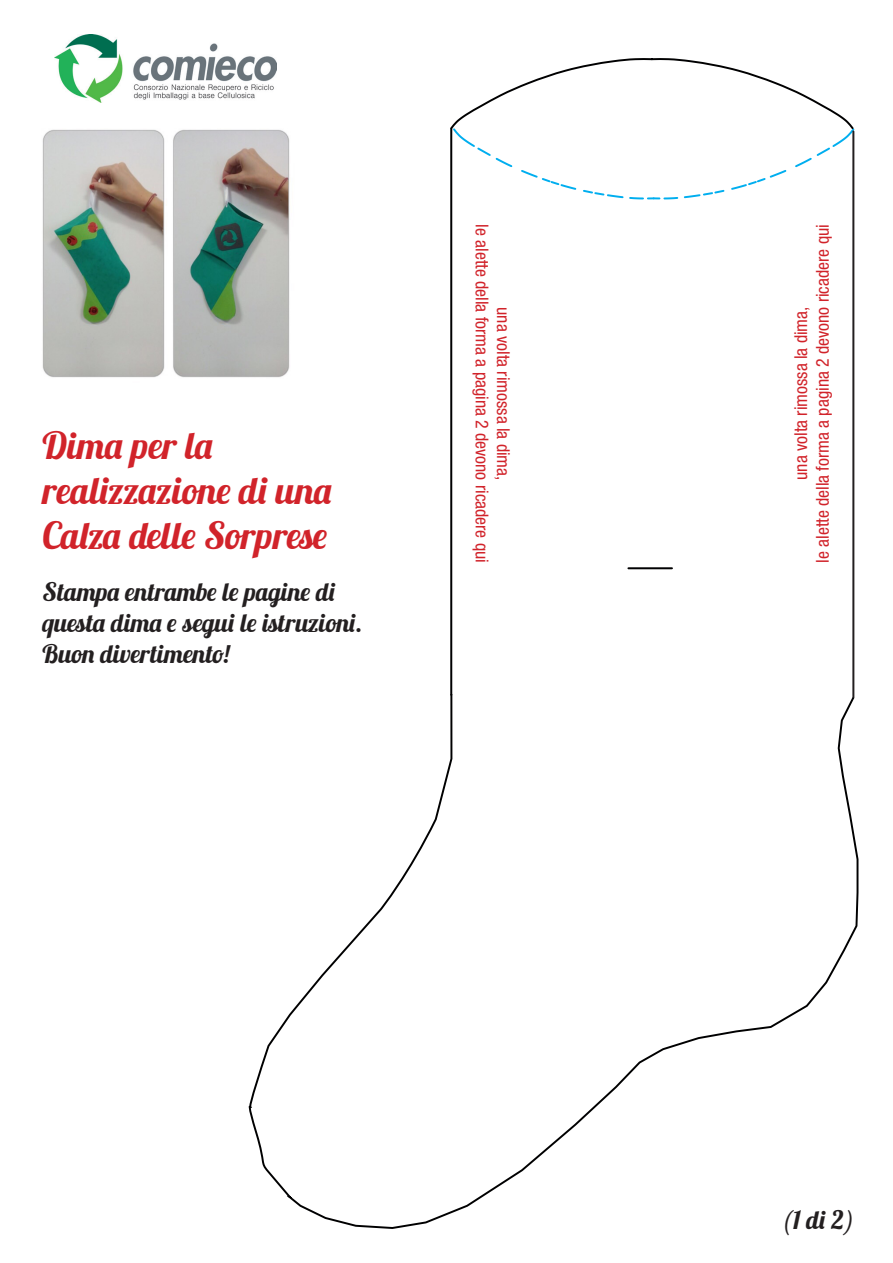
<style>
.page{position:relative;width:893px;height:1263px;background:#fff}
.page>*{position:absolute;margin:0;border:0;box-sizing:border-box;transform-origin:0 0}
.t1{font:37.5px/45px "Lobster 1.3";color:#d1232a}
.t2{font:25.5px/30.6px "Lobster 1.3";color:#231f20}
.t3{font:condensed 17.85px/21.3px "Helvetica Neue LT Std";color:#d1232a;text-align:center}
</style>
<div class="page">
<img style="left:55px;top:34px;width:222px;height:68px">
<hr style="left:628px;top:567px;width:44px;height:2px;background:#000001">
<hr style="left:450px;top:129px;width:2px;height:566px;background:#000001">
<hr style="left:852px;top:131px;width:2px;height:567px;background:#231f20">
<svg style="left:248px;top:692px;width:611px;height:537px"></svg>
<svg style="left:450px;top:58px;width:405px;height:142px"></svg>
<img style="left:42px;top:129px;width:248px;height:249px">
<h1 class="t1" style="left:43px;top:423px;width:291px">Dima per la realizzazione di una<br>Calza delle Sorprese</h1>
<h2 class="t2" style="left:43px;top:576px;width:321px">Stampa entrambe le pagine di questa dima e segui le istruzioni.<br>Buon divertimento!</h2>
<p class="t3" style="left:514px;top:224px;width:340px;rotate:90deg">una volta rimossa la dima,<br>le alette della forma a pagina 2 devono ricadere qui</p>
<p class="t3" style="left:790px;top:563px;width:340px;rotate:-90deg">una volta rimossa la dima,<br>le alette della forma a pagina 2 devono ricadere qui</p>
<h2 class="t2" style="left:782px;top:1204px;width:74px">(1 di 2)</h2>
</div>
